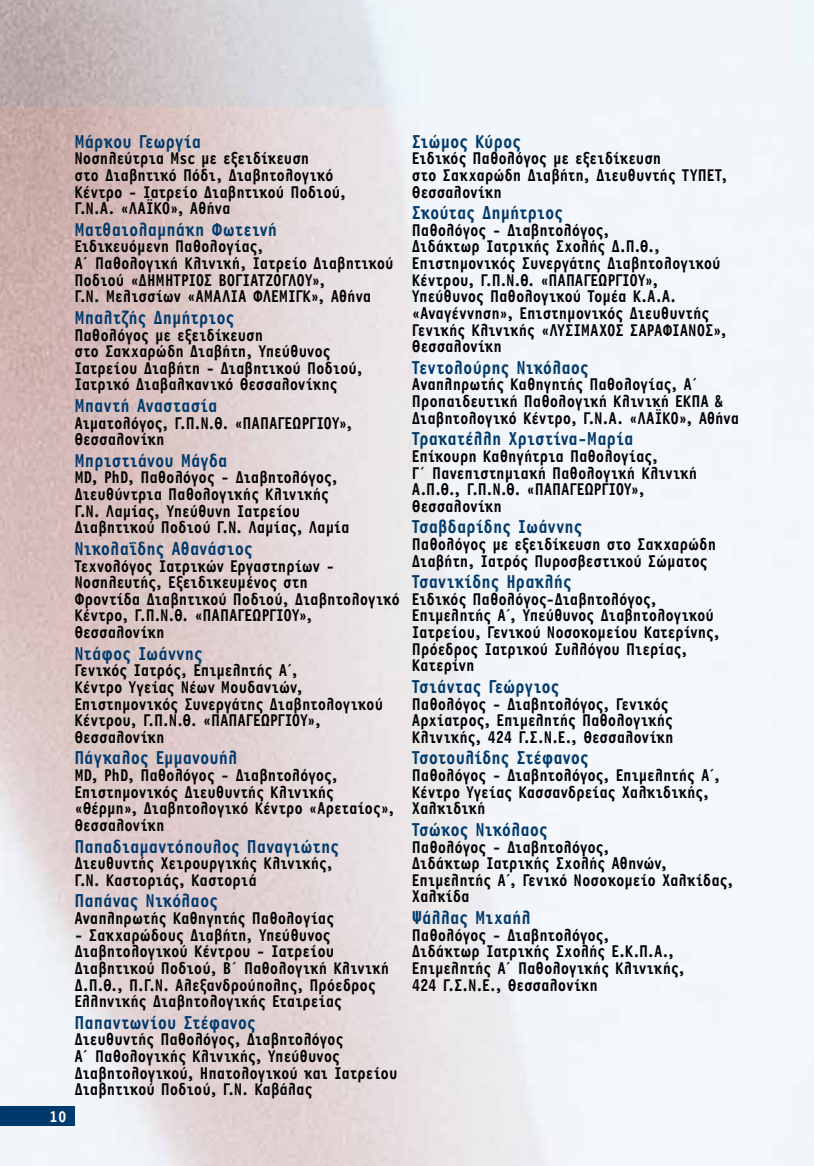
<style>
.page{position:relative;width:814px;height:1166px;background:#fff}
.page>*{position:absolute;margin:0;border:0;box-sizing:border-box;transform-origin:0 0}
.t1{font:700 19.25px "PF Letter Gothic Display";color:#00396b;scale:.9 1}
.t2{font:700 17.5px/16.6px "PF Letter Gothic Display";letter-spacing:-.005em;color:#000;scale:.9 1}
.t3{font:700 15.75px "PF Letter Gothic Display";color:#fff}
</style>
<div class="page">
<img style="left:0;top:0;width:814px;height:1166px">
<hr style="left:813px;top:171px;width:1px;height:995px;background:#fff">
<div style="left:0;top:1106px;width:74px;height:20px;background:#00396b"></div>
<p class="t3" style="left:50px;top:1108px;width:19px">10</p>
<p class="t1" style="left:74px;top:131px;width:142px">Μάρκου Γεωργία</p>
<p class="t2" style="left:74px;top:151px;width:303px">Νοσηλεύτρια Msc με εξειδίκευση<br>στο Διαβητικό Πόδι, Διαβητολογικό<br>Κέντρο - Ιατρείο Διαβητικού Ποδιού,<br>Γ.Ν.Α. «ΛΑΪΚΟ», Αθήνα</p>
<p class="t1" style="left:74px;top:219px;width:227px">Ματθαιολαμπάκη Φωτεινή</p>
<p class="t2" style="left:74px;top:239px;width:356px">Ειδικευόμενη Παθολογίας,<br>Α΄ Παθολογική Κλινική, Ιατρείο Διαβητικού Ποδιού «ΔΗΜΗΤΡΙΟΣ ΒΟΓΙΑΤΖΟΓΛΟΥ»,<br>Γ.Ν. Μελισσίων «ΑΜΑΛΙΑ ΦΛΕΜΙΓΚ», Αθήνα</p>
<p class="t1" style="left:74px;top:307px;width:179px">Μπαλτζής Δημήτριος</p>
<p class="t2" style="left:74px;top:327px;width:322px">Παθολόγος με εξειδίκευση<br>στο Σακχαρώδη Διαβήτη, Υπεύθυνος Ιατρείου Διαβήτη - Διαβητικού Ποδιού, Ιατρικό Διαβαλκανικό Θεσσαλονίκης</p>
<p class="t1" style="left:74px;top:395px;width:161px">Μπαντή Αναστασία</p>
<p class="t2" style="left:74px;top:415px;width:311px">Αιματολόγος, Γ.Π.Ν.Θ. «ΠΑΠΑΓΕΩΡΓΙΟΥ»,<br>Θεσσαλονίκη</p>
<p class="t1" style="left:74px;top:450px;width:171px">Μπριστιάνου Μάγδα</p>
<p class="t2" style="left:74px;top:470px;width:307px">MD, PhD, Παθολόγος - Διαβητολόγος, Διευθύντρια Παθολογικής Κλινικής Γ.Ν. Λαμίας, Υπεύθυνη Ιατρείου Διαβητικού Ποδιού Γ.Ν. Λαμίας, Λαμία</p>
<p class="t1" style="left:74px;top:538px;width:200px">Νικολαΐδης Αθανάσιος</p>
<p class="t2" style="left:74px;top:558px;width:363px">Τεχνολόγος Ιατρικών Εργαστηρίων -<br>Νοσηλευτής, Εξειδικευμένος στη<br>Φροντίδα Διαβητικού Ποδιού, Διαβητολογικό<br>Κέντρο, Γ.Π.Ν.Θ. «ΠΑΠΑΓΕΩΡΓΙΟΥ»,<br>Θεσσαλονίκη</p>
<p class="t1" style="left:74px;top:643px;width:144px">Ντάφος Ιωάννης</p>
<p class="t2" style="left:74px;top:663px;width:344px">Γενικός Ιατρός, Επιμελητής Α΄,<br>Κέντρο Υγείας Νέων Μουδανιών,<br>Επιστημονικός Συνεργάτης Διαβητολογικού<br>Κέντρου, Γ.Π.Ν.Θ. «ΠΑΠΑΓΕΩΡΓΙΟΥ»,<br>Θεσσαλονίκη</p>
<p class="t1" style="left:74px;top:747px;width:183px">Πάγκαλος Εμμανουήλ</p>
<p class="t2" style="left:74px;top:768px;width:357px">MD, PhD, Παθολόγος - Διαβητολόγος,<br>Επιστημονικός Διευθυντής Κλινικής «Θέρμη», Διαβητολογικό Κέντρο «Αρεταίος»,<br>Θεσσαλονίκη</p>
<p class="t1" style="left:74px;top:836px;width:295px">Παπαδιαμαντόπουλος Παναγιώτης</p>
<p class="t2" style="left:74px;top:856px;width:289px">Διευθυντής Χειρουργικής Κλινικής,<br>Γ.Ν. Καστοριάς, Καστοριά</p>
<p class="t1" style="left:74px;top:890px;width:161px">Παπάνας Νικόλαος</p>
<p class="t2" style="left:74px;top:911px;width:290px">Αναπληρωτής Καθηγητής Παθολογίας</p>
<p class="t2" style="left:74px;top:927px;width:351px">- Σακχαρώδους Διαβήτη, Υπεύθυνος Διαβητολογικού Κέντρου - Ιατρείου Διαβητικού Ποδιού, Β΄ Παθολογική Κλινική Δ.Π.Θ., Π.Γ.Ν. Αλεξανδρούπολης, Πρόεδρος Ελληνικής Διαβητολογικής Εταιρείας</p>
<p class="t1" style="left:74px;top:1012px;width:203px">Παπαντωνίου Στέφανος</p>
<p class="t2" style="left:74px;top:1032px;width:360px">Διευθυντής Παθολόγος, Διαβητολόγος<br>Α΄ Παθολογικής Κλινικής, Υπεύθυνος Διαβητολογικού, Ηπατολογικού και Ιατρείου Διαβητικού Ποδιού, Γ.Ν. Καβάλας</p>
<p class="t1" style="left:412px;top:131px;width:123px">Σιώμος Κύρος</p>
<p class="t2" style="left:412px;top:151px;width:352px">Ειδικός Παθολόγος με εξειδίκευση<br>στο Σακχαρώδη Διαβήτη, Διευθυντής ΤΥΠΕΤ,<br>Θεσσαλονίκη</p>
<p class="t1" style="left:412px;top:202px;width:169px">Σκούτας Δημήτριος</p>
<p class="t2" style="left:412px;top:222px;width:351px">Παθολόγος - Διαβητολόγος,<br>Διδάκτωρ Ιατρικής Σχολής Δ.Π.Θ., Επιστημονικός Συνεργάτης Διαβητολογικού Κέντρου, Γ.Π.Ν.Θ. «ΠΑΠΑΓΕΩΡΓΙΟΥ», Υπεύθυνος Παθολογικού Τομέα Κ.Α.Α. «Αναγέννηση», Επιστημονικός Διευθυντής Γενικής Κλινικής «ΛΥΣΙΜΑΧΟΣ ΣΑΡΑΦΙΑΝΟΣ», Θεσσαλονίκη</p>
<p class="t1" style="left:412px;top:357px;width:198px">Τεντολούρης Νικόλαος</p>
<p class="t2" style="left:412px;top:377px;width:365px">Αναπληρωτής Καθηγητής Παθολογίας, Α΄<br>Προπαιδευτική Παθολογική Κλινική ΕΚΠΑ &amp;<br>Διαβητολογικό Κέντρο, Γ.Ν.Α. «ΛΑΪΚΟ», Αθήνα</p>
<p class="t1" style="left:412px;top:428px;width:247px">Τρακατέλλη Χριστίνα-Μαρία</p>
<p class="t2" style="left:412px;top:449px;width:318px">Επίκουρη Καθηγήτρια Παθολογίας,<br>Γ΄ Πανεπιστημιακή Παθολογική Κλινική<br>Α.Π.Θ., Γ.Π.Ν.Θ. «ΠΑΠΑΓΕΩΡΓΙΟΥ»,<br>Θεσσαλονίκη</p>
<p class="t1" style="left:412px;top:516px;width:191px">Τσαβδαρίδης Ιωάννης</p>
<p class="t2" style="left:412px;top:537px;width:339px">Παθολόγος με εξειδίκευση στο Σακχαρώδη<br>Διαβήτη, Ιατρός Πυροσβεστικού Σώματος</p>
<p class="t1" style="left:412px;top:571px;width:179px">Τσανικίδης Ηρακλής</p>
<p class="t2" style="left:412px;top:591px;width:344px">Ειδικός Παθολόγος-Διαβητολόγος, Επιμελητής Α΄, Υπεύθυνος Διαβητολογικού Ιατρείου, Γενικού Νοσοκομείου Κατερίνης, Πρόεδρος Ιατρικού Συλλόγου Πιερίας, Κατερίνη</p>
<p class="t1" style="left:412px;top:676px;width:166px">Τσιάντας Γεώργιος</p>
<p class="t2" style="left:412px;top:696px;width:292px">Παθολόγος - Διαβητολόγος, Γενικός<br>Αρχίατρος, Επιμελητής Παθολογικής<br>Κλινικής, 424 Γ.Σ.Ν.Ε., Θεσσαλονίκη</p>
<p class="t1" style="left:412px;top:747px;width:198px">Τσοτουλίδης Στέφανος</p>
<p class="t2" style="left:412px;top:768px;width:344px">Παθολόγος - Διαβητολόγος, Επιμελητής Α΄,<br>Κέντρο Υγείας Κασσανδρείας Χαλκιδικής,<br>Χαλκιδική</p>
<p class="t1" style="left:412px;top:819px;width:152px">Τσώκος Νικόλαος</p>
<p class="t2" style="left:412px;top:839px;width:359px">Παθολόγος - Διαβητολόγος,<br>Διδάκτωρ Iατρικής Σχολής Αθηνών,<br>Επιμελητής Α΄, Γενικό Νοσοκομείο Χαλκίδας,<br>Χαλκίδα</p>
<p class="t1" style="left:412px;top:907px;width:133px">Ψάλλας Μιχαήλ</p>
<p class="t2" style="left:412px;top:927px;width:305px">Παθολόγος - Διαβητολόγος,<br>Διδάκτωρ Iατρικής Σχολής Ε.Κ.Π.Α.,<br>Επιμελητής Α΄ Παθολογικής Κλινικής,<br>424 Γ.Σ.Ν.Ε., Θεσσαλονίκη</p>
</div>
